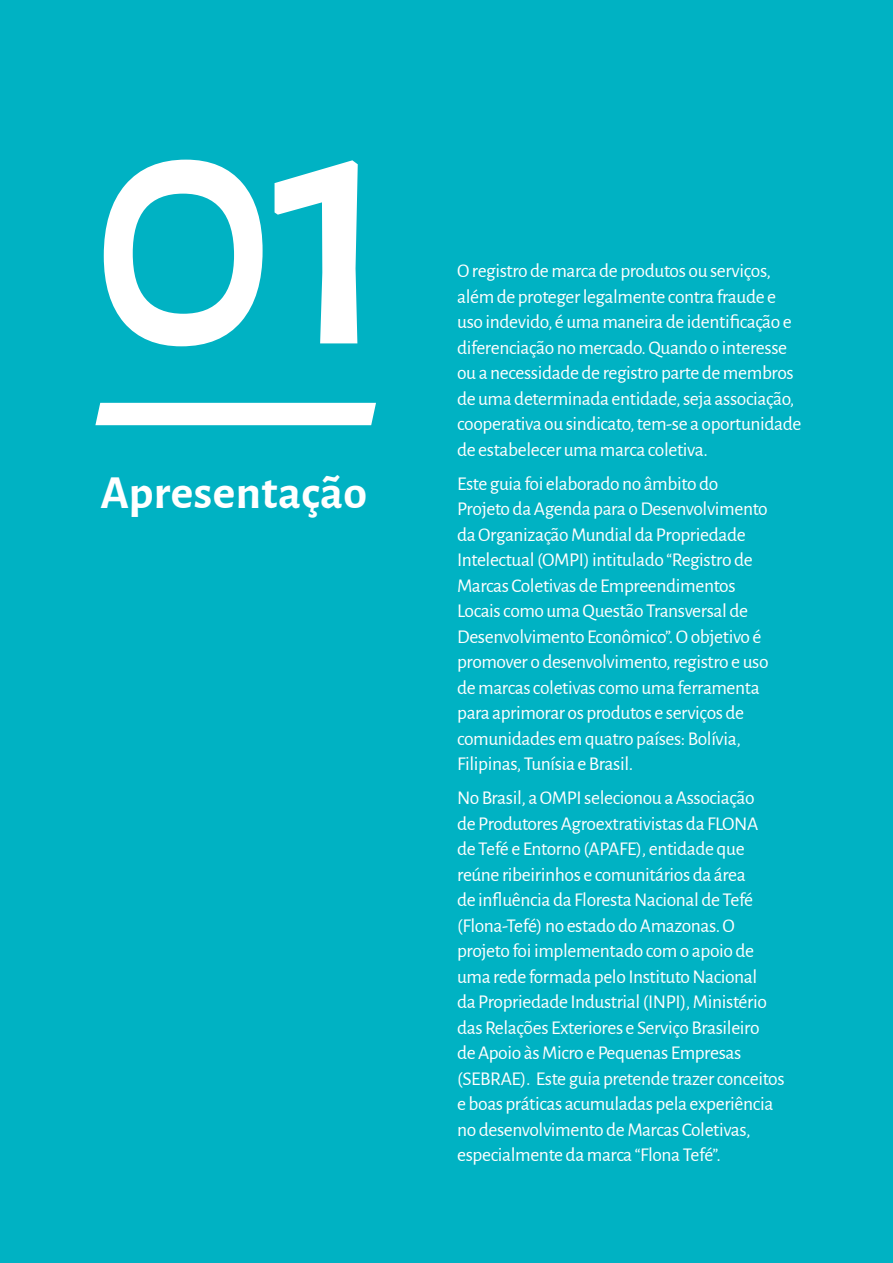
<style>
.page{position:relative;width:893px;height:1263px;background:#00b2c3}
.page>*{position:absolute;margin:0;border:0;box-sizing:border-box;transform-origin:0 0}
.t1{font:500 361.8px "Alegreya Sans";color:#fff}
.t2{font:700 47.85px "Alegreya Sans";letter-spacing:.01em;color:#fff}
.t3{font:19.5px/25.5px "Alegreya Sans";letter-spacing:-.02em;color:#fff}
</style>
<div class="page">
<div style="left:95px;top:403px;width:281px;height:22px;background:#fff"></div>
<h1 class="t1" style="left:88px;top:-30px;width:311px">01</h1>
<h2 class="t2" style="left:101px;top:458px;width:268px">Apresentação</h2>
<p class="t3" style="left:457px;top:257px;width:346px">O registro de marca de produtos ou serviços, além de proteger legalmente contra fraude e uso indevido, é uma maneira de identificação e diferenciação no mercado. Quando o interesse ou a necessidade de registro parte de membros de uma determinada entidade, seja associação, cooperativa ou sindicato, tem-se a oportunidade de estabelecer uma marca coletiva.</p>
<p class="t3" style="left:457px;top:470px;width:313px">Este guia foi elaborado no âmbito do Projeto da Agenda para o Desenvolvimento da Organização Mundial da Propriedade Intelectual (OMPI) intitulado “Registro de Marcas Coletivas de Empreendimentos Locais como uma Questão Transversal de Desenvolvimento Econômico”. O objetivo é promover o desenvolvimento, registro e uso de marcas coletivas como uma ferramenta para aprimorar os produtos e serviços de comunidades em quatro países: Bolívia, Filipinas, Tunísia e Brasil.</p>
<p class="t3" style="left:457px;top:784px;width:329px">No Brasil, a OMPI selecionou a Associação<br>de Produtores Agroextrativistas da FLONA<br>de Tefé e Entorno (APAFE), entidade que reúne ribeirinhos e comunitários da área<br>de influência da Floresta Nacional de Tefé (Flona-Tefé) no estado do Amazonas. O projeto foi implementado com o apoio de uma rede formada pelo Instituto Nacional<br>da Propriedade Industrial (INPI), Ministério das Relações Exteriores e Serviço Brasileiro<br>de Apoio às Micro e Pequenas Empresas (SEBRAE). Este guia pretende trazer conceitos e boas práticas acumuladas pela experiência no desenvolvimento de Marcas Coletivas, especialmente da marca “Flona Tefé”.</p>
</div>
